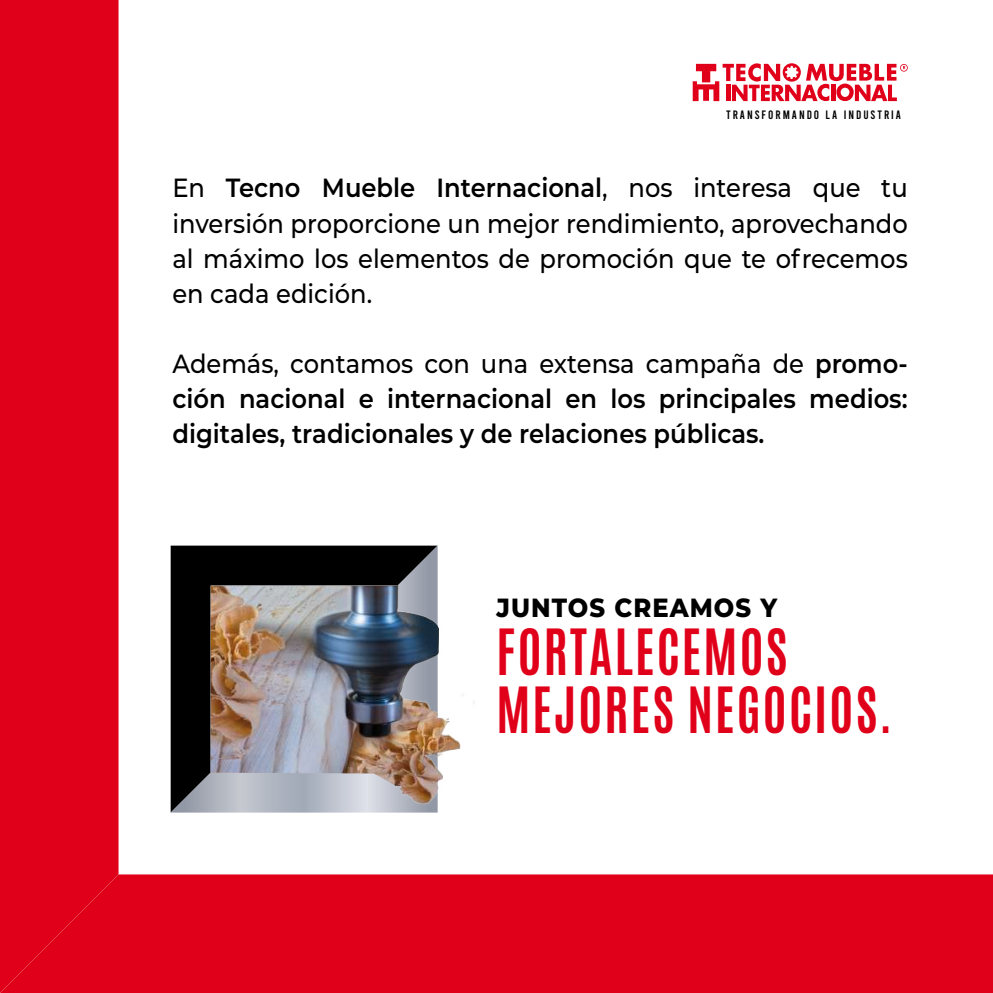
<style>
.page{position:relative;width:993px;height:993px;background:#fff}
.page>*{position:absolute;margin:0;border:0;box-sizing:border-box;transform-origin:0 0}
.t1{font:700 53.2px/57.8px "Antonio";letter-spacing:.045em;color:#e1001a;scale:.92 1}
.t2{font:500 26.25px/35px "Montserrat";color:#000;text-align:justify;scale:.92 1}
.t3{font:600 26.25px/35px "Montserrat";color:#000;text-align:justify;scale:.92 1}
.t4{font:800 26.25px "Montserrat";letter-spacing:.045em;color:#000;scale:.92 1}
.t5{font:12.08px "Bebas";letter-spacing:.16em;color:#000}
.s1{font-weight:600}
.s2{font-weight:500}
</style>
<div class="page">
<svg style="left:171px;top:545px;width:266px;height:267px;background:#0d0e0f"></svg>
<img style="left:211px;top:585px;width:264px;height:227px">
<div style="left:0;top:0;width:118px;height:874px;background:#e1001a"></div>
<div style="left:0;top:874px;width:992px;height:118px;background:#e1001a"></div>
<svg style="left:692px;top:63px;width:215px;height:38px"></svg>
<p class="t5" style="left:725px;top:108px;width:176px">TRANSFORMANDO LA INDUSTRIA</p>
<p class="t2" style="left:172px;top:169px;width:800px">En <span class="s1">Tecno Mueble Internacional</span>, nos interesa que tu inversión proporcione un mejor rendimiento, aprovechando al máximo los elementos de promoción que te ofrecemos en cada edición.</p>
<p class="t3" style="left:172px;top:344px;width:800px"><span class="s2">Además, contamos con una extensa campaña de</span> promo&shy;ción nacional e internacional en los principales medios: digitales, tradicionales y de relaciones públicas.</p>
<p class="t4" style="left:496px;top:588px;width:306px">JUNTOS CREAMOS Y</p>
<h1 class="t1" style="left:496px;top:624px;width:431px">FORTALECEMOS<br>MEJORES NEGOCIOS.</h1>
</div>
